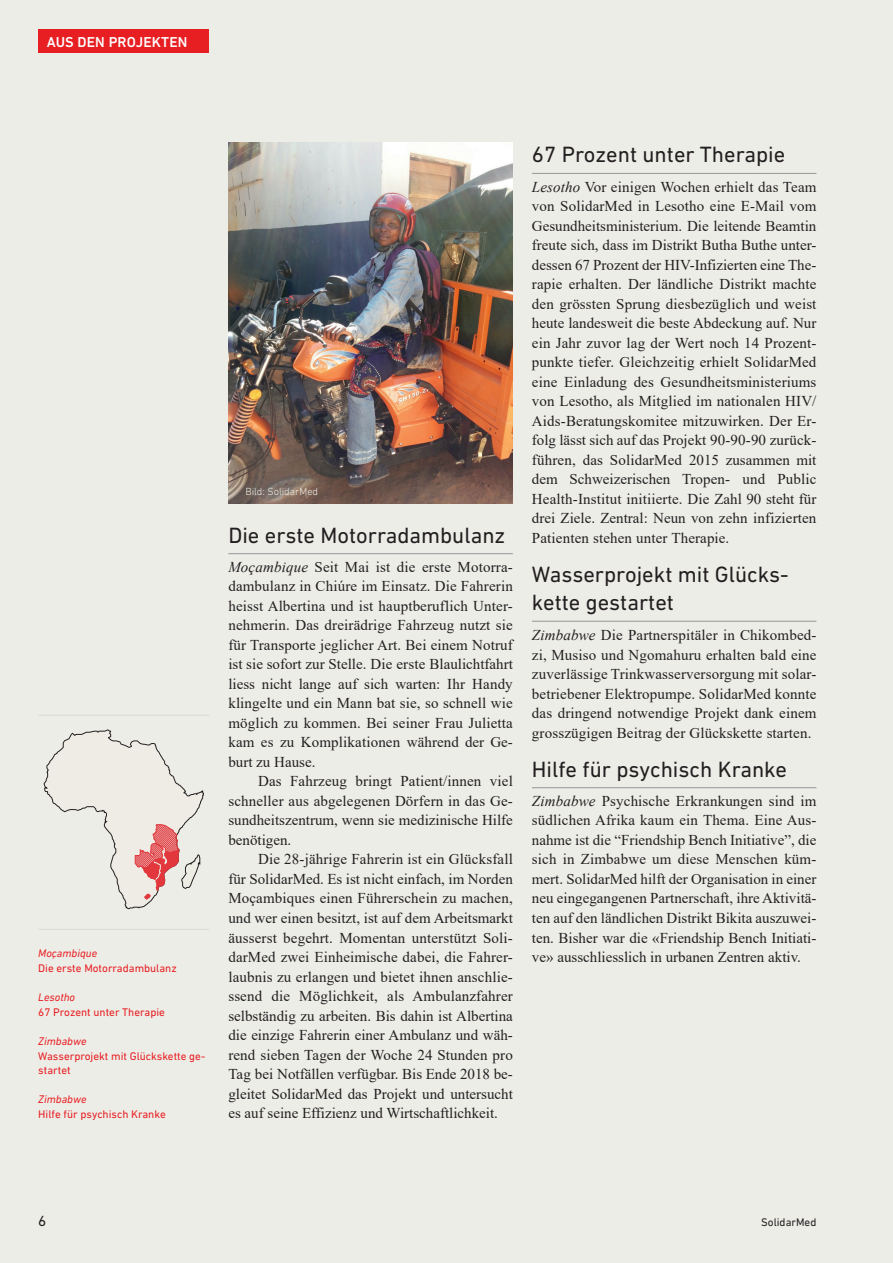
<style>
.page{position:relative;width:893px;height:1263px;background:#edede8}
.page>*{position:absolute;margin:0;border:0;box-sizing:border-box;transform-origin:0 0}
.t1{font:22.5px/28.5px "DIN Next LT Pro";color:#231f20}
.t2{font:15px/19.5px "Times New Roman";color:#231f20;text-align:justify}
.t3{font:15px "DIN Next LT Pro";color:#231f20}
.t4{font:500 14.7px "DIN Next LT Pro";letter-spacing:.01em;color:#fff}
.t5{font:11.25px/14.7px "DIN Next LT Pro";color:#e81f22}
.t6{font:italic 11.25px "DIN Next LT Pro";color:#e81f22}
.t7{font:11.25px "DIN Next LT Pro";color:#231f20}
.t8{font:300 10.5px "DIN Next LT Pro";color:#edede8}
.s1{font-style:italic}
</style>
<div class="page">
<svg style="left:44px;top:730px;width:159px;height:179px"></svg>
<hr style="left:38px;top:715px;width:171px;height:1px;background:#d8d9d8">
<hr style="left:38px;top:929px;width:171px;height:1px;background:#d8d9d8">
<hr style="left:532px;top:173px;width:284px;height:1px;background:#939598">
<hr style="left:532px;top:621px;width:284px;height:1px;background:#939598">
<hr style="left:532px;top:787px;width:284px;height:1px;background:#939598">
<hr style="left:228px;top:553px;width:285px;height:1px;background:#939598">
<img style="left:228px;top:143px;width:285px;height:361px">
<div style="left:38px;top:30px;width:171px;height:23px;background:#e81f22"></div>
<p class="t4" style="left:47px;top:33px;width:142px">AUS DEN PROJEKTEN</p>
<p class="t6" style="left:38px;top:947px;width:60px">Moçambique</p>
<p class="t5" style="left:38px;top:960px;width:140px">Die erste Motorradambulanz</p>
<p class="t6" style="left:38px;top:991px;width:38px">Lesotho</p>
<p class="t5" style="left:38px;top:1004px;width:128px">67 Prozent unter Therapie</p>
<p class="t6" style="left:38px;top:1034px;width:50px">Zimbabwe</p>
<p class="t5" style="left:38px;top:1048px;width:168px">Wasserprojekt mit Glückskette ge&shy;startet</p>
<p class="t6" style="left:38px;top:1093px;width:50px">Zimbabwe</p>
<p class="t5" style="left:38px;top:1107px;width:129px">Hilfe für psychisch Kranke</p>
<p class="t8" style="left:245px;top:486px;width:74px">Bild: SolidarMed</p>
<h1 class="t1" style="left:228px;top:520px;width:278px">Die erste Motorradambulanz</h1>
<p class="t2" style="left:228px;top:557px;width:286px"><span class="s1">Moçambique</span> Seit Mai ist die erste Motorra&shy;dambulanz in Chiúre im Einsatz. Die Fahrerin heisst Albertina und ist hauptberuflich Unter&shy;nehmerin. Das dreirädrige Fahrzeug nutzt sie für Transporte jeglicher Art. Bei einem Notruf ist sie sofort zur Stelle. Die erste Blaulichtfahrt liess nicht lange auf sich warten: Ihr Handy klingelte und ein Mann bat sie, so schnell wie möglich zu kommen. Bei seiner Frau Julietta kam es zu Komplikationen während der Ge&shy;burt zu Hause.</p>
<p class="t2" style="left:228px;top:771px;width:286px;text-indent:30px">Das Fahrzeug bringt Patient/innen viel schneller aus abgelegenen Dörfern in das Ge&shy;sundheitszentrum, wenn sie medizinische Hilfe benötigen.</p>
<p class="t2" style="left:228px;top:849px;width:286px;text-indent:30px">Die 28-jährige Fahrerin ist ein Glücksfall für SolidarMed. Es ist nicht einfach, im Norden Moçambiques einen Führerschein zu machen, und wer einen besitzt, ist auf dem Arbeitsmarkt äusserst begehrt. Momentan unterstützt Soli&shy;darMed zwei Einheimische dabei, die Fahrer&shy;laubnis zu erlangen und bietet ihnen anschlie&shy;ssend die Möglichkeit, als Ambulanzfahrer selbständig zu arbeiten. Bis dahin ist Albertina die einzige Fahrerin einer Ambulanz und wäh&shy;rend sieben Tagen der Woche 24 Stunden pro Tag bei Notfällen verfügbar. Bis Ende 2018 be&shy;gleitet SolidarMed das Projekt und untersucht es auf seine Effizienz und Wirtschaftlichkeit.</p>
<h1 class="t1" style="left:532px;top:140px;width:255px">67 Prozent unter Therapie</h1>
<p class="t2" style="left:532px;top:176px;width:286px"><span class="s1">Lesotho</span> Vor einigen Wochen erhielt das Team von SolidarMed in Lesotho eine E-Mail vom Gesundheitsministerium. Die leitende Beamtin freute sich, dass im Distrikt Butha Buthe unter&shy;dessen 67 Prozent der HIV-Infizierten eine The&shy;rapie erhalten. Der ländliche Distrikt machte den grössten Sprung diesbezüglich und weist heute landesweit die beste Abdeckung auf. Nur ein Jahr zuvor lag der Wert noch 14 Prozent&shy;punkte tiefer. Gleichzeitig erhielt SolidarMed eine Einladung des Gesundheitsministeriums von Lesotho, als Mitglied im nationalen HIV/ Aids-Beratungskomitee mitzuwirken. Der Er&shy;folg lässt sich auf das Projekt 90-90-90 zurück&shy;führen, das SolidarMed 2015 zusammen mit dem Schweizerischen Tropen- und Public Health-Institut initiierte. Die Zahl 90 steht für drei Ziele. Zentral: Neun von zehn infizierten Patienten stehen unter Therapie.</p>
<h1 class="t1" style="left:532px;top:559px;width:258px">Wasserprojekt mit Glücks&shy;kette gestartet</h1>
<p class="t2" style="left:532px;top:625px;width:286px"><span class="s1">Zimbabwe</span> Die Partnerspitäler in Chikombed&shy;zi, Musiso und Ngomahuru erhalten bald eine zuverlässige Trinkwasserversorgung mit solar&shy;betriebener Elektropumpe. SolidarMed konnte das dringend notwendige Projekt dank einem grosszügigen Beitrag der Glückskette starten.</p>
<h1 class="t1" style="left:532px;top:754px;width:257px">Hilfe für psychisch Kranke</h1>
<p class="t2" style="left:532px;top:791px;width:286px"><span class="s1">Zimbabwe</span> Psychische Erkrankungen sind im südlichen Afrika kaum ein Thema. Eine Aus&shy;nahme ist die “Friendship Bench Initiative”, die sich in Zimbabwe um diese Menschen küm&shy;mert. SolidarMed hilft der Organisation in einer neu eingegangenen Partnerschaft, ihre Aktivitä&shy;ten auf den ländlichen Distrikt Bikita auszuwei&shy;ten. Bisher war die «Friendship Bench Initiati&shy;ve» ausschliesslich in urbanen Zentren aktiv.</p>
<p class="t3" style="left:38px;top:1212px;width:10px">6</p>
<p class="t7" style="left:761px;top:1215px;width:57px">SolidarMed</p>
</div>
